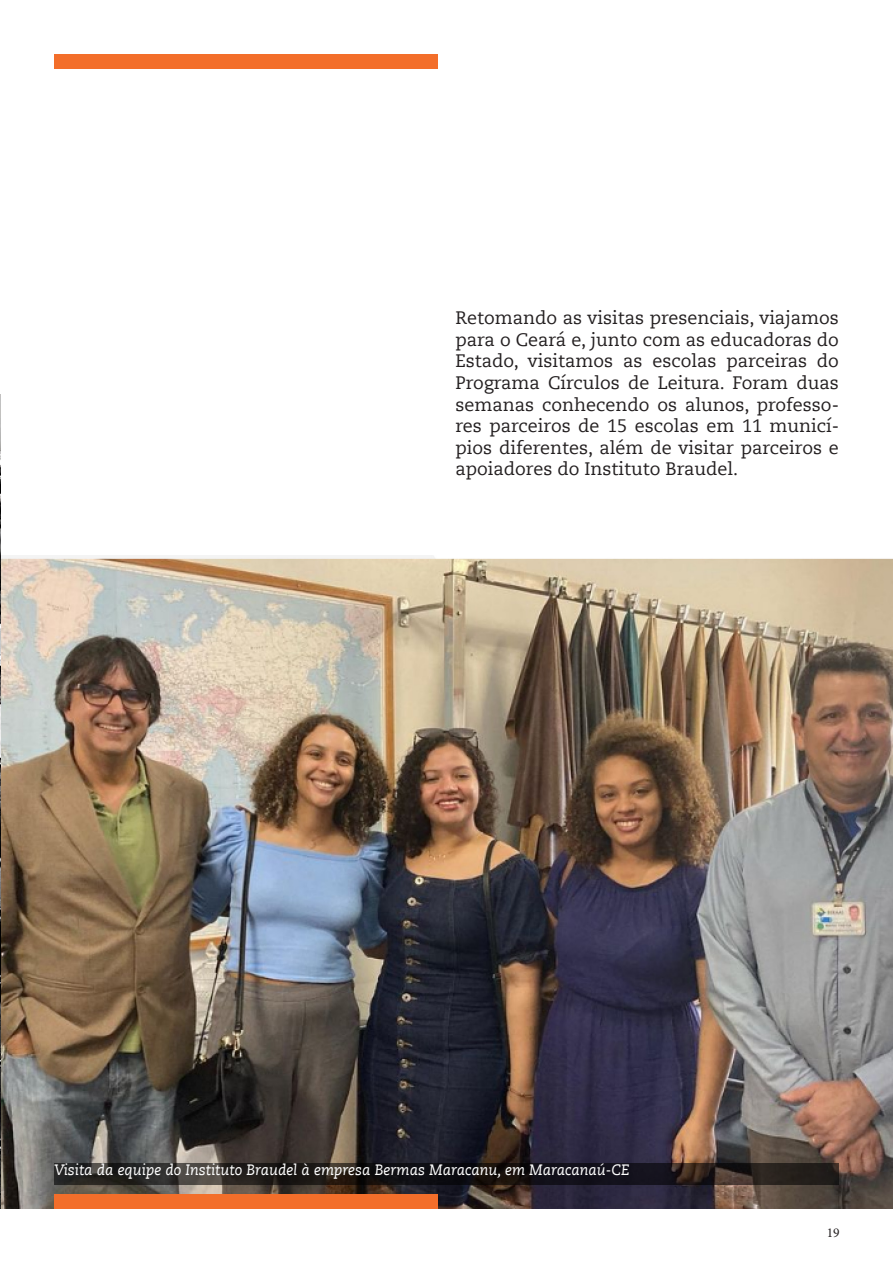
<style>
.page{position:relative;width:893px;height:1263px;background:#fff}
.page>*{position:absolute;margin:0;border:0;box-sizing:border-box;transform-origin:0 0}
.t1{font:18px/21.6px "Caecilia LT Pro 55 Roman";color:#231f20;text-align:justify}
.t2{font:italic 15px "Caecilia LT Pro 56";color:#fff}
.t3{font:13.5px "Minion Pro";color:#231f20}
</style>
<div class="page">
<img style="left:1px;top:555px;width:892px;height:654px">
<img style="left:0;top:394px;width:1px;height:815px">
<div style="left:54px;top:54px;width:383px;height:15px;background:#f36e2a"></div>
<div style="left:54px;top:1194px;width:383px;height:15px;background:#f36e2a"></div>
<svg style="left:54px;top:1163px;width:785px;height:21px"></svg>
<p class="t1" style="left:455px;top:307px;width:385px">Retomando as visitas presenciais, viajamos para o Ceará e, junto com as educadoras do Estado, visitamos as escolas parceiras do Programa Círculos de Leitura. Foram duas semanas conhecendo os alunos, professo&shy;res parceiros de 15 escolas em 11 municí&shy;pios diferentes, além de visitar parceiros e apoiadores do Instituto Braudel.</p>
<p class="t2" style="left:54px;top:1160px;width:577px">Visita da equipe do Instituto Braudel à empresa Bermas Maracanu, em Maracanaú-CE</p>
<p class="t3" style="left:827px;top:1223px;width:14px">19</p>
</div>
